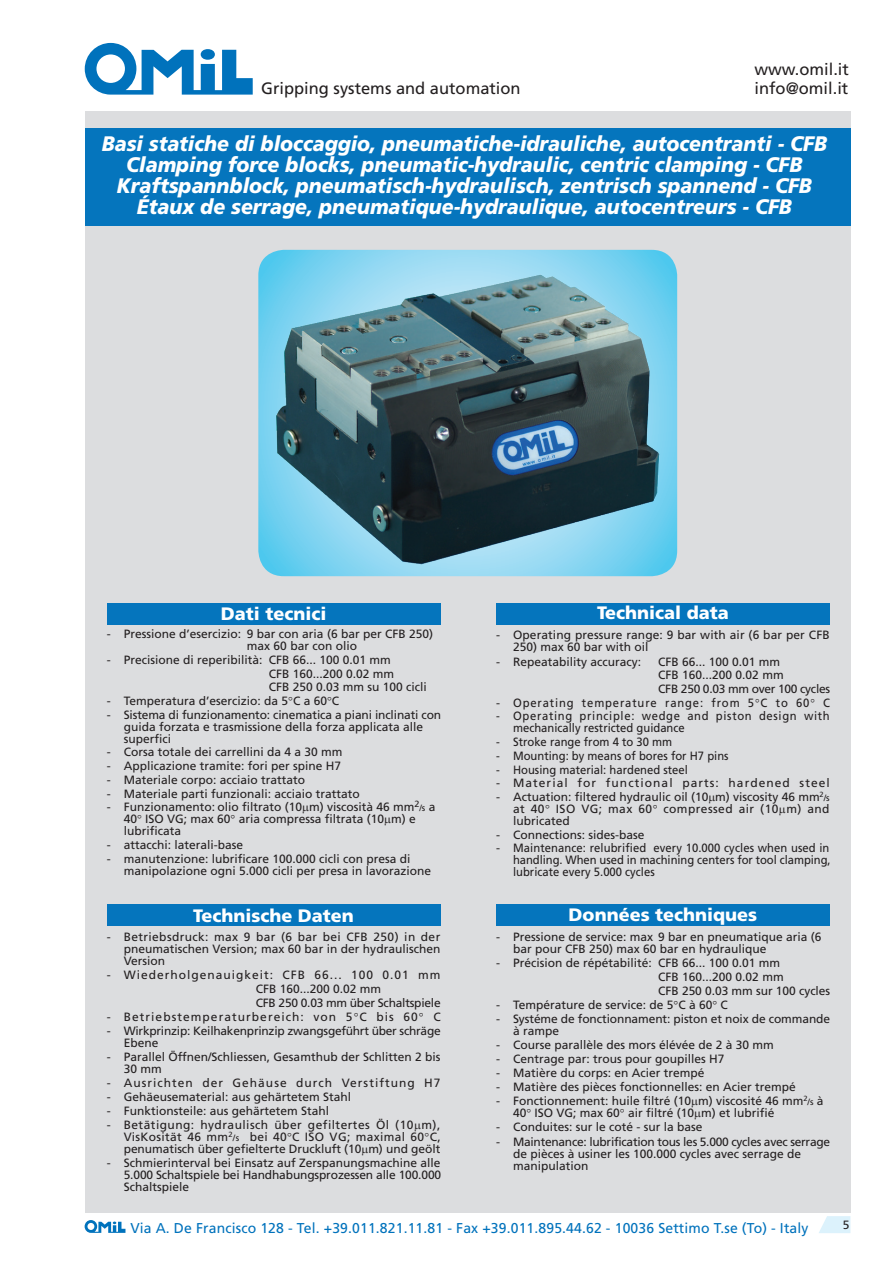
<style>
.page{position:relative;width:893px;height:1263px;background:#fff}
.page>*{position:absolute;margin:0;border:0;box-sizing:border-box;transform-origin:0 0}
.t1{font:italic 900 21px/21px "Frutiger";color:#fff;text-align:center;scale:.93 1}
.t2{font:900 18px "Frutiger";color:#fff}
.t3{font:16.5px/18.3px "Frutiger";color:#231f20}
.t4{font:14.25px "Frutiger";letter-spacing:.01em;color:#0072bc}
.t5{font:12px/12px "Frutiger";color:#231f20}
.t6{font:12px/13.6px "Frutiger";letter-spacing:-.02em;color:#231f20}
.t7{font:12px "Frutiger";color:#231f20;scale:.94 1}
.t8{font:12px "Frutiger";letter-spacing:.085em;color:#231f20}
.t9{font:12px/12px "Frutiger";letter-spacing:.06em;color:#231f20;scale:.94 1}
.t10{font:12px/12px "Frutiger";letter-spacing:.035em;color:#231f20}
.t11{font:12px "Frutiger";letter-spacing:.09em;color:#231f20}
.t12{font:12px "Frutiger";letter-spacing:.075em;color:#231f20}
.t13{font:9px "Frutiger";color:#231f20}
.s1{font-size:12px}
.s2{font-size:9px}
</style>
<div class="page">
<div style="left:85px;top:112px;width:765px;height:1101px;background:#dcdddf"></div>
<div style="left:85px;top:128px;width:765px;height:98px;background:#0575bd"></div>
<svg style="left:819px;top:1216px;width:31px;height:17px"></svg>
<svg style="left:85px;top:43px;width:168px;height:52px"></svg>
<svg style="left:85px;top:1220px;width:40px;height:13px"></svg>
<div style="left:107px;top:905px;width:333px;height:21px;background:#0575bd"></div>
<div style="left:107px;top:603px;width:333px;height:21px;background:#0575bd"></div>
<div style="left:496px;top:603px;width:334px;height:21px;background:#0575bd"></div>
<div style="left:496px;top:905px;width:334px;height:21px;background:#0575bd"></div>
<img style="left:258px;top:249px;width:420px;height:328px">
<h3 class="t3" style="left:261px;top:80px;width:261px">Gripping systems and au omation</h3>
<h3 class="t3" style="left:221px;top:81px;width:261px">Gripping systems and automation</h3>
<h3 class="t3" style="left:754px;top:60px;width:96px">www omil.it info@omil.it</h3>
<h3 class="t3" style="left:714px;top:62px;width:96px">www.omil.it info@omil.it</h3>
<p class="t1" style="left:102px;top:133px;width:781px">Basi statiche di bloccaggio, pneumatiche-idrauliche, autocentranti - CFB Clamping force blocks, pneumatic-hydraulic, centric clamping - CFB Kraftspannblock, pneumatisch-hydraulisch, zentrisch spannend - CFB Étaux de serrage, pneumatique-hydraulique, autocentreurs - CFB</p>
<h2 class="t2" style="left:221px;top:603px;width:107px">Dati tecnici</h2>
<h2 class="t2" style="left:597px;top:602px;width:133px">Technical data</h2>
<p class="t5" style="left:513px;top:629px;width:318px;text-indent:-17px">- Operating pressure range: 9 bar with air (6 bar per CFB<br>250) max 60 bar with oil</p>
<p class="t5" style="left:496px;top:655px;width:147px">- Repeatability accuracy:</p>
<p class="t6" style="left:658px;top:655px;width:173px">CFB 66... 100 0.01 mm<br>CFB 160...200 0.02 mm<br>CFB 250 0.03 mm over 100 cycles</p>
<p class="t12" style="left:496px;top:695px;width:335px">- Operating temperature range: from 5 C to 60 C</p>
<p class="t9" style="left:513px;top:710px;width:339px;text-indent:-17px">- Operating principle: wedge and piston design with mechanically restricted guidance</p>
<p class="t7" style="left:496px;top:735px;width:189px">- Stroke range from 4 to 30 mm</p>
<p class="t7" style="left:496px;top:749px;width:249px">- Mounting: by means of bores for H7 pins</p>
<p class="t7" style="left:496px;top:762px;width:206px">- Housing material: hardened steel</p>
<p class="t11" style="left:496px;top:776px;width:335px">- Material for functional parts: hardened steel</p>
<p class="t5" style="left:496px;top:791px;width:329px">- Actuation: filtered hydraulic oil (10 m) viscosity 46 mm<sup>2</sup></p>
<p class="t13" style="left:824px;top:792px;width:7px">/s</p>
<p class="t10" style="left:513px;top:803px;width:318px">at 40 ISO VG; max 60 compressed air (10 m) and lubricated</p>
<p class="t5" style="left:496px;top:828px;width:150px">- Connections: sides-base</p>
<p class="t5" style="left:513px;top:842px;width:319px;text-align:justify;text-indent:-17px">- Maintenance: relubrified every 10.000 cycles when used in handling. When used in machining centers for tool clamping, lubricate every 5.000 cycles</p>
<p class="t5" style="left:247px;top:628px;width:188px;text-indent:-140px">- Pressione d’esercizio: 9 bar con aria (6 bar per CFB 250) max 60 bar con olio</p>
<p class="t5" style="left:269px;top:653px;width:160px;line-height:13.6px;text-indent:-162px">- Precisione di reperibilità: CFB 66... 100 0.01 mm<br>CFB 160...200 0.02 mm<br>CFB 250 0.03 mm su 100 cicli</p>
<p class="t5" style="left:107px;top:695px;width:234px">- Temperatura d’esercizio: da 5 C a 60 C</p>
<p class="t5" style="left:124px;top:709px;width:319px;text-indent:-17px">- Sistema di funzionamento: cinematica a piani inclinati con guida forzata e trasmissione della forza applicata alle superfici</p>
<p class="t5" style="left:107px;top:746px;width:237px">- Corsa totale dei carrellini da 4 a 30 mm</p>
<p class="t5" style="left:107px;top:760px;width:236px">- Applicazione tramite: fori per spine H7</p>
<p class="t5" style="left:107px;top:774px;width:200px">- Materiale corpo: acciaio trattato</p>
<p class="t5" style="left:107px;top:787px;width:255px">- Materiale parti funzionali: acciaio trattato</p>
<p class="t5" style="left:107px;top:801px;width:314px">- Funzionamento: olio filtrato (10 m) viscosità 46 mm<sup>2</sup></p>
<p class="t13" style="left:419px;top:803px;width:18px">/s <span class="s1">a</span></p>
<p class="t5" style="left:124px;top:813px;width:293px">40 ISO VG; max 60 aria compressa filtrata (10 m) e lubrificata</p>
<p class="t5" style="left:107px;top:839px;width:138px">- attacchi: laterali-base</p>
<p class="t5" style="left:124px;top:852px;width:309px;text-indent:-17px">- manutenzione: lubrificare 100.000 cicli con presa di manipolazione ogni 5.000 cicli per presa in lavorazione</p>
<h2 class="t2" style="left:193px;top:904px;width:162px">Technische Daten</h2>
<p class="t5" style="left:124px;top:931px;width:318px;text-align:justify;text-indent:-17px">- Betriebsdruck: max 9 bar (6 bar bei CFB 250) in der pneumatischen Version; max 60 bar in der hydraulischen Version</p>
<p class="t5" style="left:256px;top:968px;width:186px;line-height:14px;text-indent:-149px">- Wiederholgenauigkeit: CFB 66... 100 0.01 mm<br>CFB 160...200 0.02 mm<br>CFB 250 0.03 mm über Schaltspiele</p>
<p class="t8" style="left:107px;top:1009px;width:313px">- Betriebstemperaturbereich: von 5 C bis 60</p>
<p class="t5" style="left:433px;top:1010px;width:9px">C</p>
<p class="t6" style="left:124px;top:1024px;width:319px;line-height:12px;text-indent:-17px">- Wirkprinzip: Keilhakenprinzip zwangsgeführt über schräge<br>Ebene</p>
<p class="t5" style="left:124px;top:1051px;width:318px;text-indent:-17px">- Parallel Öffnen/Schliessen, Gesamthub der Schlitten 2 bis<br>30 mm</p>
<p class="t8" style="left:107px;top:1076px;width:335px">- Ausrichten der Gehäuse durch Verstiftung H7</p>
<p class="t5" style="left:107px;top:1091px;width:246px">- Gehäeusematerial: aus gehärtetem Stahl</p>
<p class="t5" style="left:107px;top:1105px;width:224px">- Funktionsteile: aus gehärtetem Stahl</p>
<p class="t5" style="left:124px;top:1119px;width:318px;text-align:justify;text-indent:-17px">- Betätigung: hydraulisch über gefiltertes Öl (10 m), VisKosität 46 mm<sup>2</sup><span class="s2">/s</span> bei 40 C ISO VG; maximal 60 C, penumatisch über gefielterte Druckluft (10 m) und geölt</p>
<p class="t5" style="left:124px;top:1157px;width:319px;text-align:justify;text-indent:-17px">- Schmierinterval bei Einsatz auf Zerspanungsmachine alle 5.000 Schaltspiele bei Handhabungsprozessen alle 100.000<br>Schaltspiele</p>
<h2 class="t2" style="left:569px;top:904px;width:190px">Données techniques</h2>
<p class="t5" style="left:513px;top:931px;width:310px;text-indent:-17px">- Pressione de service: max 9 bar en pneumatique aria (6 bar pour CFB 250) max 60 bar en hydraulique</p>
<p class="t5" style="left:658px;top:956px;width:173px;line-height:13.6px;text-indent:-162px">- Précision de répétabilité: CFB 66... 100 0.01 mm<br>CFB 160...200 0.02 mm<br>CFB 250 0.03 mm sur 100 cycles</p>
<p class="t5" style="left:496px;top:998px;width:233px">- Température de service: de 5 C à 60 C</p>
<p class="t5" style="left:513px;top:1012px;width:319px;text-indent:-17px">- Systéme de fonctionnament: piston et noix de commande à rampe</p>
<p class="t5" style="left:496px;top:1039px;width:279px">- Course parallèle des mors élévée de 2 à 30 mm</p>
<p class="t5" style="left:496px;top:1053px;width:230px">- Centrage par: trous pour goupilles H7</p>
<p class="t5" style="left:496px;top:1067px;width:210px">- Matière du corps: en Acier trempé</p>
<p class="t5" style="left:496px;top:1081px;width:301px">- Matière des pièces fonctionnelles: en Acier trempé</p>
<p class="t5" style="left:496px;top:1095px;width:313px">- Fonctionnement: huile filtré (10 m) viscosité 46 mm<sup>2</sup></p>
<p class="t13" style="left:808px;top:1097px;width:18px">/s <span class="s1">à</span></p>
<p class="t5" style="left:513px;top:1107px;width:263px">40 ISO VG; max 60 air filtré (10 m) et lubrifié</p>
<p class="t5" style="left:496px;top:1121px;width:208px">- Conduites: sur le coté - sur la base</p>
<p class="t5" style="left:513px;top:1135px;width:319px;text-indent:-17px">- Maintenance: lubrification tous les 5.000 cycles avec serrage de pièces à usiner les 100.000 cycles avec serrage de manipulation</p>
<p class="t4" style="left:171px;top:1218px;width:679px">Via A. De Francisco 128 - Tel. +39.01 .82 .11.81 - Fax +39.011.895.44.62 - 10036 Settimo T.se (To) - Italy</p>
<p class="t5" style="left:843px;top:1219px;width:8px">5</p>
<p class="t4" style="left:131px;top:1219px;width:679px">Via A. De Francisco 128 - Tel. +39.011.821.11.81 - Fax +39.011.895.44.62 - 10036 Settimo T.se (To) - Italy</p>
</div>
